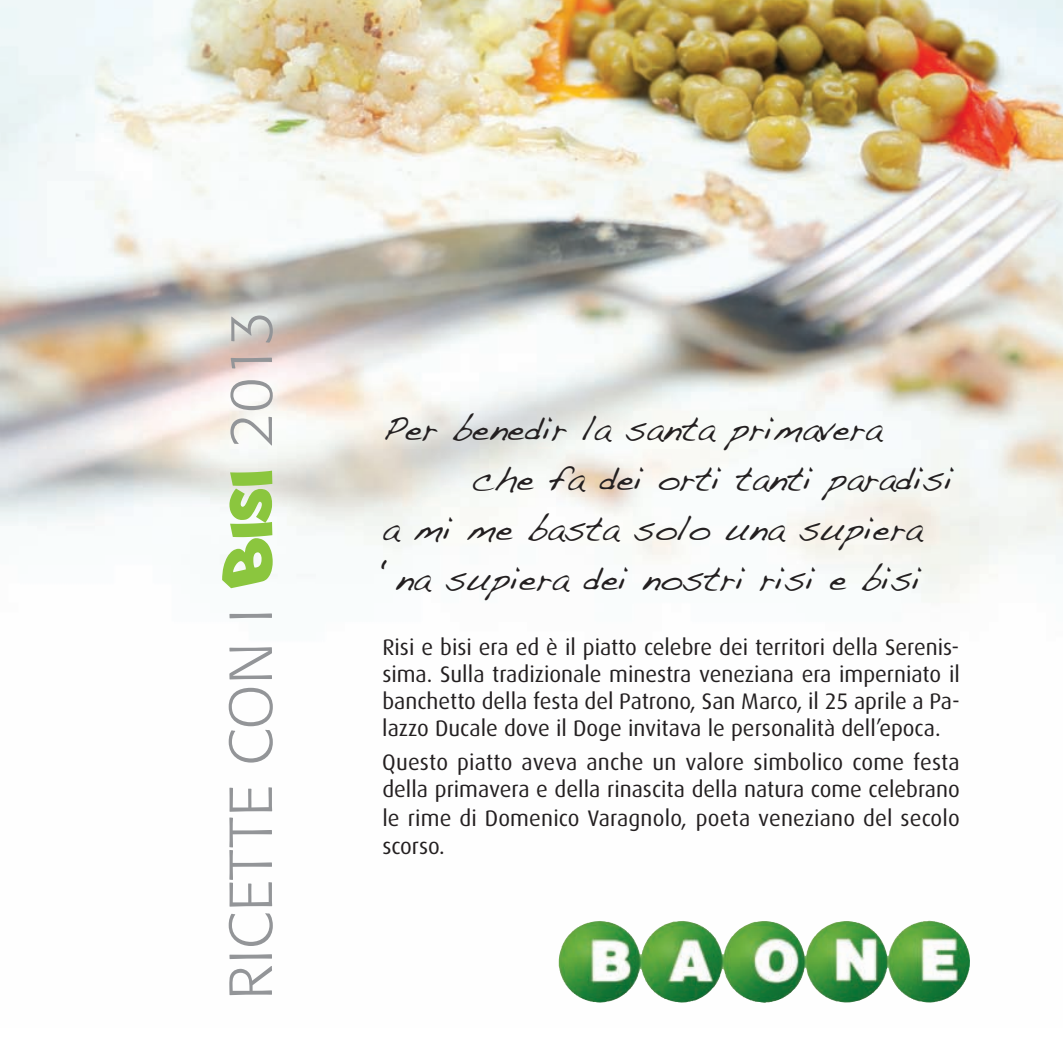
<style>
.page{position:relative;width:1063px;height:1063px;background:#fff}
.page>*{position:absolute;margin:0;border:0;box-sizing:border-box;transform-origin:0 0}
.t1{font:300 60px "Formata";letter-spacing:.02em;color:#939598}
.t2{font:35px "Handwriting Dakota";color:#231f20}
.t3{font:22.5px/27px "Dax";color:#231f20;text-align:justify}
.s1{font-family:"Arfmoochikncheez";font-weight:400;font-size:81.75px;color:#8bc63e}
.s2{font-family:"Arfmoochikncheez";font-weight:400;font-size:69.75px;color:#8bc63e}
</style>
<div class="page">
<img style="left:0;top:0;width:1063px;height:1003px">
<img style="left:929px;top:921px;width:42px;height:80px">
<h1 class="t1" style="left:226px;top:1000px;width:691px;rotate:-90deg">RICETTE CON I <span class="s1">B</span><span class="s2">isi</span> 2013</h1>
<h2 class="t2" style="left:382px;top:403px;width:501px">Per benedir la santa primavera</h2>
<h2 class="t2" style="left:472px;top:453px;width:482px">che fa dei orti tanti paradisi</h2>
<h2 class="t2" style="left:382px;top:503px;width:541px">a mi me basta solo una supiera</h2>
<h2 class="t2" style="left:382px;top:553px;width:540px">‘na supiera dei nostri risi e bisi</h2>
<p class="t3" style="left:382px;top:635px;width:579px">Risi e bisi era ed è il piatto celebre dei territori della Serenis&shy;sima. Sulla tradizionale minestra veneziana era imperniato il banchetto della festa del Patrono, San Marco, il 25 aprile a Pa&shy;lazzo Ducale dove il Doge invitava le personalità dell’epoca.</p>
<p class="t3" style="left:382px;top:750px;width:579px;line-height:28px">Questo piatto aveva anche un valore simbolico come festa della primavera e della rinascita della natura come celebrano le rime di Domenico Varagnolo, poeta veneziano del secolo scorso.</p>
</div>
